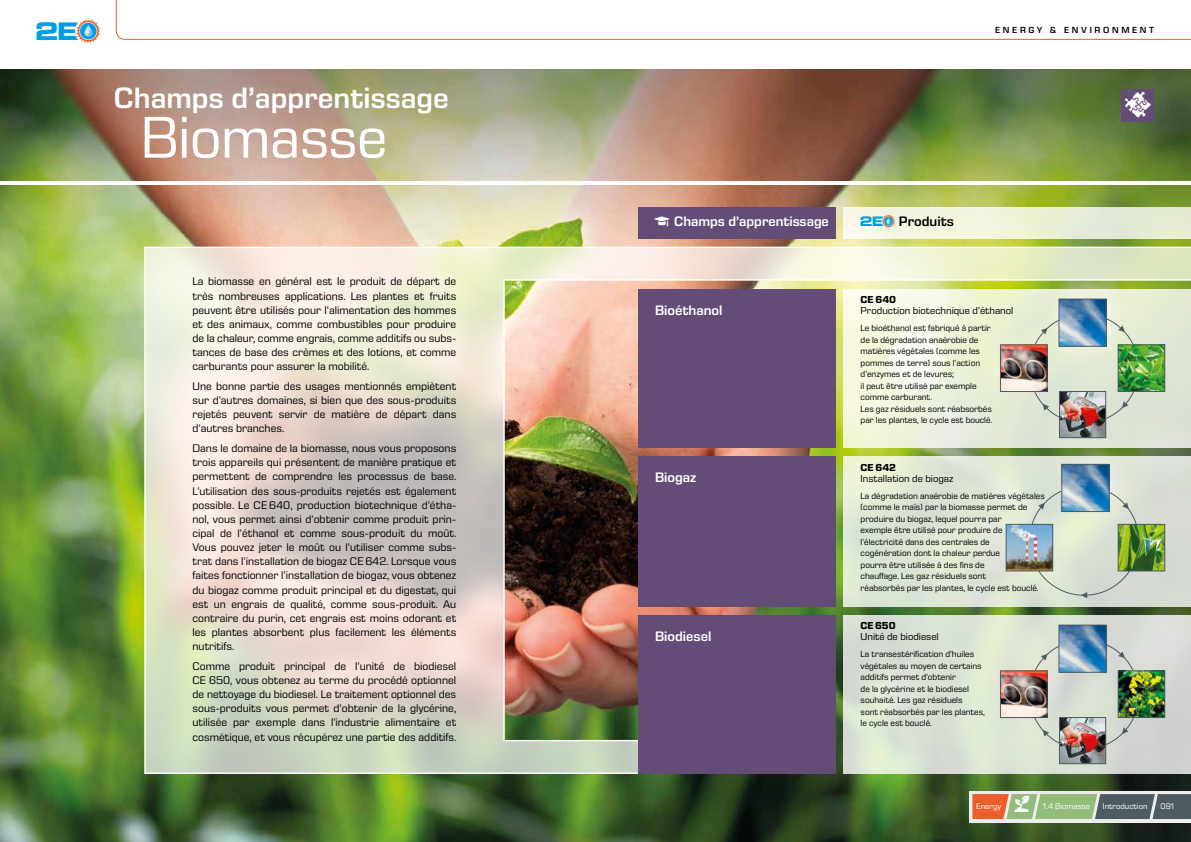
<style>
.page{position:relative;width:1191px;height:842px;background:#fff}
.page>*{position:absolute;margin:0;border:0;box-sizing:border-box;transform-origin:0 0}
.t1{font:60px "Eurostile Next LT Pro";letter-spacing:-.01em;color:#fff}
.t2{font:36.5px "gunt 2 E Symbol";color:#fff}
.t3{font:600 30px "Eurostile Next LT Pro";color:#fff}
.t4{font:600 14px "Eurostile Next LT Pro";color:#fff}
.t5{font:600 14px "Eurostile Next LT Pro";color:#000}
.t6{font:11.3px/14.1px "Eurostile Next LT Pro";color:#000;text-align:justify}
.t7{font:10.3px "Eurostile Next LT Pro";color:#000}
.t8{font:700 10.3px "Eurostile Next LT Pro";color:#000}
.t9{font:9px/11.5px "Eurostile Next LT Pro";color:#000}
.t10{font:600 9px "Eurostile Next LT Pro";letter-spacing:.295em;color:#000}
.t11{font:8.3px "Eurostile Next LT Pro";color:#fff}
.s1{color:#bce4fa}
.s2{color:#009fe3}
</style>
<div class="page">
<img style="left:0;top:69px;width:1191px;height:111px">
<img style="left:0;top:186px;width:1191px;height:656px">
<div style="left:1121px;top:89px;width:33px;height:33px;background:#634d76"></div>
<div style="left:638px;top:207px;width:197px;height:31px;background:#634d76"></div>
<img style="left:144px;top:246px;width:1047px;height:529px">
<div style="left:638px;top:289px;width:197px;height:159px;background:#634d76"></div>
<div style="left:638px;top:615px;width:197px;height:159px;background:#634d76"></div>
<div style="left:638px;top:456px;width:197px;height:151px;background:#634d76"></div>
<svg style="left:843px;top:289px;width:348px;height:159px"></svg>
<svg style="left:843px;top:615px;width:348px;height:159px;fill:#d9e0d4"></svg>
<svg style="left:843px;top:456px;width:348px;height:151px;fill:#dce4d4"></svg>
<div style="left:843px;top:207px;width:348px;height:31px;background:linear-gradient(to right,#faf9e6,#e1e9d0)"></div>
<svg style="left:1041px;top:328px;width:6px;height:7px"></svg>
<svg style="left:1041px;top:654px;width:6px;height:6px"></svg>
<svg style="left:1038px;top:503px;width:6px;height:7px"></svg>
<svg style="left:1081px;top:592px;width:6px;height:6px"></svg>
<svg style="left:1042px;top:404px;width:7px;height:6px"></svg>
<svg style="left:1042px;top:730px;width:7px;height:6px"></svg>
<img style="left:1060px;top:301px;width:44px;height:44px">
<div style="left:1058px;top:299px;width:48px;height:48px;border:1px solid #4e5b61"></div>
<img style="left:1060px;top:627px;width:44px;height:44px">
<div style="left:1058px;top:625px;width:48px;height:48px;border:1px solid #4e5b61"></div>
<img style="left:1063px;top:466px;width:44px;height:44px">
<div style="left:1061px;top:464px;width:48px;height:48px;border:1px solid #4e5b61"></div>
<img style="left:1061px;top:393px;width:43px;height:43px">
<div style="left:1059px;top:391px;width:47px;height:47px;border:1px solid #4e5b61"></div>
<img style="left:1061px;top:719px;width:43px;height:43px">
<div style="left:1059px;top:717px;width:47px;height:47px;border:1px solid #4e5b61"></div>
<img style="left:1119px;top:346px;width:44px;height:44px">
<div style="left:1117px;top:344px;width:48px;height:48px;border:1px solid #4e5b61"></div>
<img style="left:1119px;top:672px;width:44px;height:44px">
<div style="left:1117px;top:670px;width:48px;height:48px;border:1px solid #4e5b61"></div>
<img style="left:1119px;top:526px;width:44px;height:43px">
<div style="left:1117px;top:524px;width:48px;height:47px;border:1px solid #4e5b61"></div>
<img style="left:1002px;top:346px;width:43px;height:44px">
<div style="left:1000px;top:344px;width:47px;height:48px;border:1px solid #4e5b61"></div>
<img style="left:1002px;top:672px;width:43px;height:44px">
<div style="left:1000px;top:670px;width:47px;height:48px;border:1px solid #4e5b61"></div>
<img style="left:1007px;top:526px;width:44px;height:43px">
<div style="left:1005px;top:524px;width:48px;height:47px;border:1px solid #4e5b61"></div>
<svg style="left:1122px;top:401px;width:6px;height:7px"></svg>
<svg style="left:1122px;top:727px;width:6px;height:7px"></svg>
<svg style="left:1118px;top:326px;width:6px;height:6px"></svg>
<svg style="left:1118px;top:652px;width:6px;height:6px"></svg>
<svg style="left:1122px;top:502px;width:6px;height:7px"></svg>
<div style="left:969px;top:791px;width:222px;height:31px;background:#ededed"></div>
<svg style="left:116px;top:0;width:1075px;height:40px"></svg>
<svg style="left:860px;top:215px;width:35px;height:13px"></svg>
<svg style="left:972px;top:794px;width:219px;height:25px"></svg>
<h3 class="t3" style="left:114px;top:81px;width:336px">Champs d’apprentissage</h3>
<h1 class="t1" style="left:141px;top:105px;width:248px">Biomasse</h1>
<p class="t6" style="left:192px;top:275px;width:265px">La biomasse en général est le produit de départ de très nombreuses applications. Les plantes et fruits peuvent être utilisés pour l’alimentation des hommes et des animaux, comme combustibles pour produire de la chaleur, comme engrais, comme additifs ou subs&shy;tances de base des crèmes et des lotions, et comme carburants pour assurer la mobilité.</p>
<p class="t6" style="left:192px;top:379px;width:265px">Une bonne partie des usages mentionnés empiètent sur d’autres domaines, si bien que des sous-produits rejetés peuvent servir de matière de départ dans d’autres branches.</p>
<p class="t6" style="left:192px;top:441px;width:265px">Dans le domaine de la biomasse, nous vous proposons trois appareils qui présentent de manière pratique et permettent de comprendre les processus de base.<br>L’utilisation des sous-produits rejetés est également possible. Le CE 640, production biotechnique d’étha&shy;nol, vous permet ainsi d’obtenir comme produit prin&shy;cipal de l’éthanol et comme sous-produit du moût.<br>Vous pouvez jeter le moût ou l’utiliser comme subs&shy;trat dans l’installation de biogaz CE 642. Lorsque vous faites fonctionner l’installation de biogaz, vous obtenez du biogaz comme produit principal et du digestat, qui est un engrais de qualité, comme sous-produit. Au contraire du purin, cet engrais est moins odorant et les plantes absorbent plus facilement les éléments nutritifs.</p>
<p class="t6" style="left:192px;top:659px;width:265px">Comme produit principal de l’unité de biodiesel CE 650, vous obtenez au terme du procédé optionnel de nettoyage du biodiesel. Le traitement optionnel des sous-produits vous permet d’obtenir de la glycérine, utilisée par exemple dans l’industrie alimentaire et cosmétique, et vous récupérez une partie des additifs.</p>
<p class="t10" style="left:995px;top:25px;width:160px">ENERGY &amp; ENVIRONMENT</p>
<h2 class="t2" style="left:1122px;top:86px;width:32px">●</h2>
<p class="t4" style="left:674px;top:214px;width:156px">Champs d’apprentissage</p>
<p class="t4" style="left:655px;top:302px;width:69px">Bioéthanol</p>
<p class="t4" style="left:655px;top:469px;width:43px">Biogaz</p>
<p class="t4" style="left:655px;top:628px;width:58px">Biodiesel</p>
<p class="t5" style="left:884px;top:214px;width:71px"><span class="s1">✓</span><span class="s2">✔</span> Produits</p>
<p class="t8" style="left:860px;top:294px;width:37px">CE 640</p>
<p class="t7" style="left:860px;top:305px;width:154px">Production biotechnique d’éthanol</p>
<p class="t9" style="left:860px;top:323px;width:133px">Le bioéthanol est fabriqué à partir de la dégradation anaérobie de matières végétales (comme les pommes de terre) sous l’action d’enzymes et de levures;<br>il peut être utilisé par exemple comme carburant.<br>Les gaz résiduels sont réabsorbés par les plantes, le cycle est bouclé.</p>
<p class="t8" style="left:860px;top:461px;width:37px">CE 642</p>
<p class="t7" style="left:860px;top:473px;width:94px">Installation de biogaz</p>
<p class="t9" style="left:860px;top:490px;width:186px">La dégradation anaérobie de matières végétales (comme le maïs) par la biomasse permet de produire du biogaz, lequel pourra par<br>exemple être utilisé pour produire de l’électricité dans des centrales de<br>cogénération dont la chaleur perdue<br>pourra être utilisée à des fins de<br>chauffage. Les gaz résiduels sont<br>réabsorbés par les plantes, le cycle est bouclé.</p>
<p class="t8" style="left:860px;top:620px;width:37px">CE650</p>
<p class="t7" style="left:860px;top:631px;width:80px">Unité de biodiesel</p>
<p class="t9" style="left:860px;top:649px;width:126px">La transestérification d’huiles végétales au moyen de certains additifs permet d’obtenir<br>de la glycérine et le biodiesel souhaité. Les gaz résiduels<br>sont réabsorbés par les plantes, le cycle est bouclé.</p>
<p class="t11" style="left:976px;top:801px;width:27px">Energy</p>
<p class="t11" style="left:1043px;top:801px;width:48px">1.4 Biomasse</p>
<p class="t11" style="left:1102px;top:801px;width:46px">Introduction</p>
<p class="t11" style="left:1160px;top:801px;width:15px">091</p>
</div>
